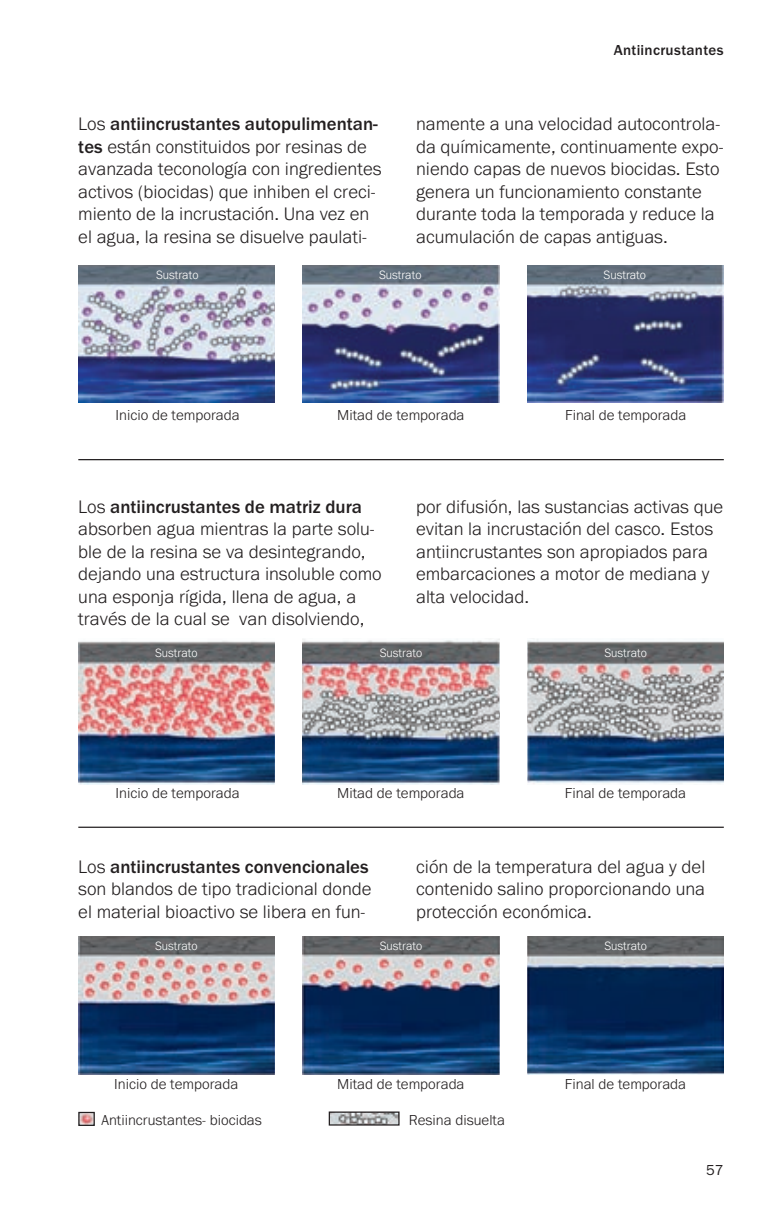
<style>
.page{position:relative;width:759px;height:1205px;background:#fff}
.page>*{position:absolute;margin:0;border:0;box-sizing:border-box;transform-origin:0 0}
.Brødtekst_-_ES{font:300 18.75px/22.5px "Franklin Gothic URW";color:#231f20}
.Billedtekst_-_ES{font:300 15px "Franklin Gothic URW";color:#231f20}
.t1{font:500 15px "Franklin Gothic URW";letter-spacing:.02em;color:#231f20}
.t2{font:15px "Franklin Gothic URW Boo";color:#231f20}
.body_text{font:300 12.5px "Franklin Gothic URW";color:#fff}
.s1{font-weight:500}
</style>
<div class="page">
<img style="left:79px;top:265px;width:195px;height:138px">
<img style="left:303px;top:265px;width:196px;height:138px">
<img style="left:527px;top:265px;width:196px;height:138px">
<img style="left:80px;top:1114px;width:13px;height:10px">
<div style="left:78px;top:1112px;width:17px;height:14px;border:1px solid #231f20"></div>
<img style="left:78px;top:641px;width:196px;height:144px">
<img style="left:303px;top:639px;width:196px;height:146px">
<img style="left:527px;top:638px;width:196px;height:146px">
<img style="left:78px;top:936px;width:196px;height:138px">
<img style="left:303px;top:936px;width:196px;height:138px">
<img style="left:527px;top:936px;width:196px;height:138px">
<img style="left:330px;top:1113px;width:67px;height:10px">
<div style="left:328px;top:1111px;width:71px;height:14px;border:1px solid #231f20"></div>
<hr style="left:78px;top:826px;width:645px;height:2px;background:#231f20">
<hr style="left:78px;top:459px;width:645px;height:1px;background:#231f20">
<p class="t1" style="left:613px;top:40px;width:111px">Antiincrustantes</p>
<p class="Brødtekst_-_ES" style="left:78px;top:112px;width:304px">Los <span class="s1">antiincrustantes autopulimentan&shy;tes</span> están constituidos por resinas de avanzada teconología con ingredientes activos (biocidas) que inhiben el creci&shy;miento de la incrustación. Una vez en el agua, la resina se disuelve paulati-</p>
<p class="Brødtekst_-_ES" style="left:416px;top:112px;width:309px">namente a una velocidad autocontrola&shy;da químicamente, continuamente expo&shy;niendo capas de nuevos biocidas. Esto genera un funcionamiento constante durante toda la temporada y reduce la acumulación de capas antiguas.</p>
<p class="body_text" style="left:156px;top:267px;width:44px">Sustrato</p>
<p class="body_text" style="left:379px;top:267px;width:44px">Sustrato</p>
<p class="body_text" style="left:603px;top:267px;width:44px">Sustrato</p>
<p class="Billedtekst_-_ES" style="left:116px;top:406px;width:125px">Inicio de temporada</p>
<p class="Billedtekst_-_ES" style="left:337px;top:406px;width:129px">Mitad de temporada</p>
<p class="Billedtekst_-_ES" style="left:565px;top:406px;width:123px">Final de temporada</p>
<p class="Brødtekst_-_ES" style="left:78px;top:495px;width:305px">Los <span class="s1">antiincrustantes de matriz dura </span>absorben agua mientras la parte solu&shy;ble de la resina se va desintegrando, dejando una estructura insoluble como una esponja rígida, llena de agua, a través de la cual se van disolviendo,</p>
<p class="Brødtekst_-_ES" style="left:416px;top:495px;width:308px">por difusión, las sustancias activas que evitan la incrustación del casco. Estos antiincrustantes son apropiados para embarcaciones a motor de mediana y alta velocidad.</p>
<p class="body_text" style="left:155px;top:645px;width:44px">Sustrato</p>
<p class="body_text" style="left:379px;top:645px;width:44px">Sustrato</p>
<p class="body_text" style="left:604px;top:645px;width:44px">Sustrato</p>
<p class="Billedtekst_-_ES" style="left:116px;top:783px;width:125px">Inicio de temporada</p>
<p class="Billedtekst_-_ES" style="left:337px;top:783px;width:129px">Mitad de temporada</p>
<p class="Billedtekst_-_ES" style="left:564px;top:783px;width:123px">Final de temporada</p>
<p class="Brødtekst_-_ES" style="left:78px;top:855px;width:294px">Los <span class="s1">antiincrustantes convencionales </span>son blandos de tipo tradicional donde el material bioactivo se libera en fun-</p>
<p class="Brødtekst_-_ES" style="left:416px;top:855px;width:290px;text-align:justify">ción de la temperatura del agua y del contenido salino proporcionando una protección económica.</p>
<p class="body_text" style="left:155px;top:938px;width:44px">Sustrato</p>
<p class="body_text" style="left:379px;top:938px;width:44px">Sustrato</p>
<p class="body_text" style="left:604px;top:938px;width:44px">Sustrato</p>
<p class="Billedtekst_-_ES" style="left:114px;top:1074px;width:125px">Inicio de temporada</p>
<p class="Billedtekst_-_ES" style="left:337px;top:1074px;width:129px">Mitad de temporada</p>
<p class="Billedtekst_-_ES" style="left:564px;top:1074px;width:123px">Final de temporada</p>
<p class="Billedtekst_-_ES" style="left:101px;top:1110px;width:162px">Antiincrustantes- biocidas</p>
<p class="Billedtekst_-_ES" style="left:409px;top:1110px;width:98px">Resina disuelta</p>
<p class="t2" style="left:705px;top:1160px;width:19px">57</p>
</div>
